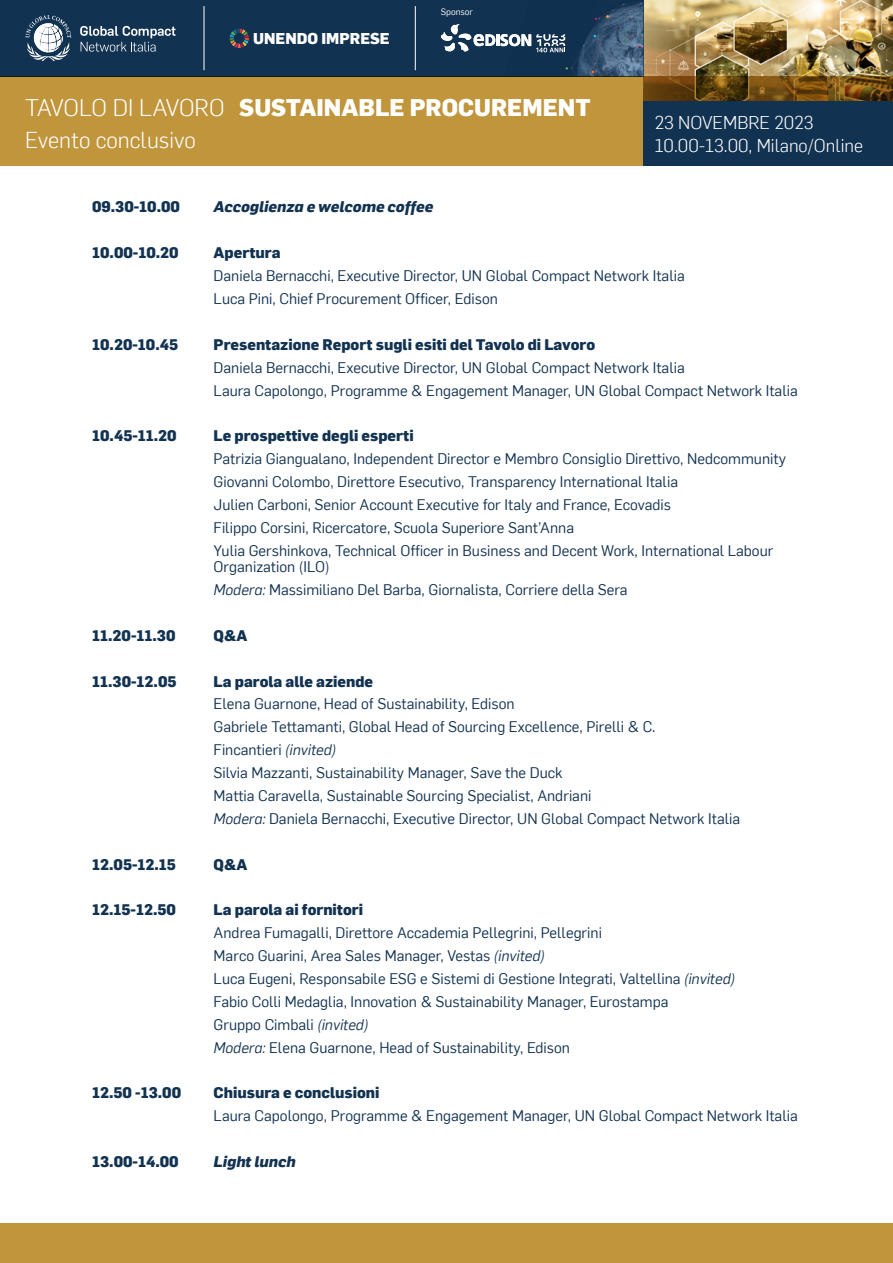
<style>
.page{position:relative;width:893px;height:1263px;background:#fff}
.page>*{position:absolute;margin:0;border:0;box-sizing:border-box;transform-origin:0 0}
.t1{font:800 23.55px "Flama";color:#fff}
.t2{font:300 22.5px "Flama";color:#fff}
.t3{font:300 18.15px/22.5px "Flama";color:#fff}
.t4{font:800 15.3px "Flama";color:#fff}
.t5{font:15px/23px "Flama";color:#123251}
.t6{font:800 15px "Flama";color:#123251}
.t7{font:italic 800 15px "Flama";color:#123251}
.t8{font:9px "Flama";color:#fff}
.s1{font-weight:300}
.s2{font-style:italic}
</style>
<div class="page">
<img style="left:643px;top:0;width:250px;height:77px">
<div style="left:0;top:0;width:643px;height:77px;background:#123251"></div>
<img style="left:503px;top:2px;width:140px;height:75px">
<div style="left:0;top:77px;width:893px;height:89px;background:#c0953b"></div>
<div style="left:0;top:1224px;width:893px;height:39px;background:#c0953b"></div>
<svg style="left:26px;top:15px;width:150px;height:46px"></svg>
<hr style="left:204px;top:6px;width:1px;height:64px;background:#fff">
<hr style="left:415px;top:6px;width:1px;height:64px;background:#fff">
<svg style="left:230px;top:29px;width:19px;height:19px"></svg>
<svg style="left:441px;top:24px;width:124px;height:28px"></svg>
<div style="left:643px;top:101px;width:250px;height:65px;background:#123251"></div>
<p class="t4" style="left:253px;top:28px;width:138px">UNENDO IMPRESE</p>
<p class="t8" style="left:441px;top:5px;width:34px">Sponsor</p>
<h1 class="t1" style="left:25px;top:91px;width:567px"><span class="s1">TAVOLO DI LAVORO</span> SUSTAINABLE PROCUREMENT</h1>
<h2 class="t2" style="left:25px;top:124px;width:172px">Evento conclusivo</h2>
<p class="t3" style="left:655px;top:110px;width:210px">23 NOVEMBRE 2023<br>10.00-13.00, Milano/Online</p>
<p class="t6" style="left:92px;top:196px;width:89px">09.30-10.00</p>
<p class="t7" style="left:214px;top:196px;width:221px">Accoglienza e welcome coffee</p>
<p class="t6" style="left:92px;top:242px;width:88px">10.00-10.20</p>
<p class="t6" style="left:214px;top:242px;width:68px">Apertura</p>
<p class="t5" style="left:214px;top:263px;width:473px">Daniela Bernacchi, Executive Director, UN Global Compact Network Italia<br>Luca Pini, Chief Procurement Officer, Edison</p>
<p class="t6" style="left:92px;top:333px;width:88px">10.20-10.45</p>
<p class="t6" style="left:214px;top:333px;width:383px">Presentazione Report sugli esiti del Tavolo di Lavoro</p>
<p class="t5" style="left:214px;top:355px;width:586px">Daniela Bernacchi, Executive Director, UN Global Compact Network Italia<br>Laura Capolongo, Programme &amp; Engagement Manager, UN Global Compact Network Italia</p>
<p class="t6" style="left:92px;top:425px;width:86px">10.45-11.20</p>
<p class="t6" style="left:214px;top:425px;width:202px">Le prospettive degli esperti</p>
<p class="t5" style="left:214px;top:446px;width:574px">Patrizia Giangualano, Independent Director e Membro Consiglio Direttivo, Nedcommunity Giovanni Colombo, Direttore Esecutivo, Transparency International Italia<br>Julien Carboni, Senior Account Executive for Italy and France, Ecovadis<br>Filippo Corsini, Ricercatore, Scuola Superiore Sant’Anna<br>Yulia Gershinkova, Technical Officer in Business and Decent Work, International Labour</p>
<p class="t5" style="left:214px;top:554px;width:415px">Organization (ILO)<br><span class="s2">Modera:</span> Massimiliano Del Barba, Giornalista, Corriere della Sera</p>
<p class="t6" style="left:92px;top:624px;width:85px">11.20-11.30</p>
<p class="t6" style="left:214px;top:624px;width:35px">Q&amp;A</p>
<p class="t6" style="left:92px;top:670px;width:86px">11.30-12.05</p>
<p class="t6" style="left:214px;top:670px;width:161px">La parola alle aziende</p>
<p class="t5" style="left:214px;top:692px;width:528px">Elena Guarnone, Head of Sustainability, Edison<br>Gabriele Tettamanti, Global Head of Sourcing Excellence, Pirelli &amp; C.<br>Fincantieri <span class="s2">(invited)<br></span>Silvia Mazzanti, Sustainability Manager, Save the Duck<br>Mattia Caravella, Sustainable Sourcing Specialist, Andriani<br><span class="s2">Modera:</span> Daniela Bernacchi, Executive Director, UN Global Compact Network Italia</p>
<p class="t6" style="left:92px;top:853px;width:85px">12.05-12.15</p>
<p class="t6" style="left:214px;top:853px;width:35px">Q&amp;A</p>
<p class="t6" style="left:92px;top:899px;width:85px">12.15-12.50</p>
<p class="t6" style="left:214px;top:899px;width:151px">La parola ai fornitori</p>
<p class="t5" style="left:214px;top:920px;width:523px">Andrea Fumagalli, Direttore Accademia Pellegrini, Pellegrini<br>Marco Guarini, Area Sales Manager, Vestas <span class="s2">(invited)<br></span>Luca Eugeni, Responsabile ESG e Sistemi di Gestione Integrati, Valtellina <span class="s2">(invited)<br></span>Fabio Colli Medaglia, Innovation &amp; Sustainability Manager, Eurostampa<br>Gruppo Cimbali <span class="s2">(invited)<br>Modera:</span> Elena Guarnone, Head of Sustainability, Edison</p>
<p class="t6" style="left:92px;top:1082px;width:91px">12.50 -13.00</p>
<p class="t6" style="left:214px;top:1082px;width:167px">Chiusura e conclusioni</p>
<p class="t5" style="left:214px;top:1103px;width:586px">Laura Capolongo, Programme &amp; Engagement Manager, UN Global Compact Network Italia</p>
<p class="t6" style="left:92px;top:1151px;width:88px">13.00-14.00</p>
<p class="t7" style="left:214px;top:1151px;width:83px">Light lunch</p>
</div>
